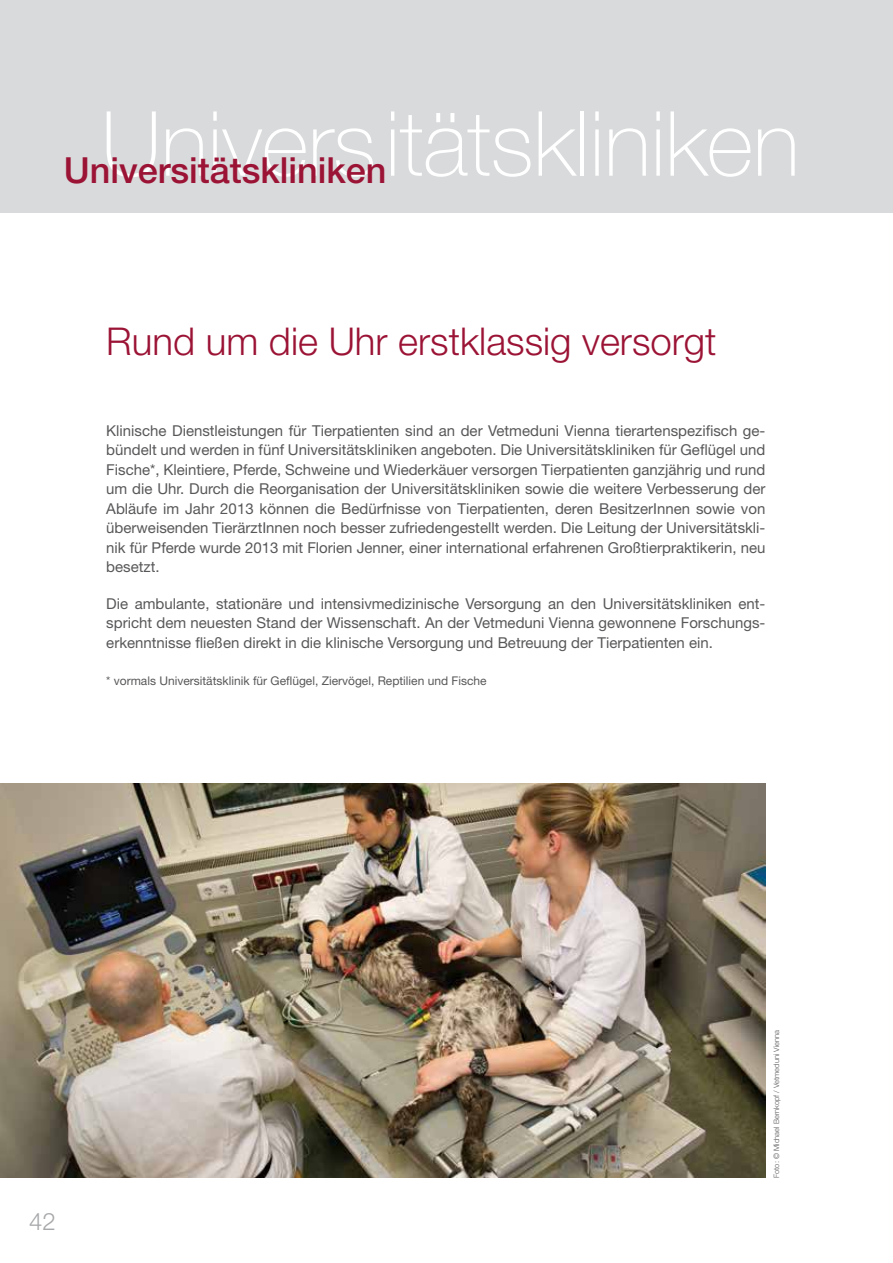
<style>
.page{position:relative;width:893px;height:1263px;background:#fff}
.page>*{position:absolute;margin:0;border:0;box-sizing:border-box;transform-origin:0 0}
.t1{font:100 90px "Helvetica Neue LT Std";letter-spacing:-.005em;color:#fff}
.t2{font:300 38.4px "Helvetica Neue LT Std";color:#9b1335}
.t3{font:500 36px "Helvetica Neue LT Std";color:#9b1335}
.t4{font:300 24px "Helvetica Neue LT Std";color:#a7a8aa}
.t5{font:15px/19.5px "Helvetica Neue LT Std";color:#58585a;text-align:justify}
.t6{font:12px "Helvetica Neue LT Std";color:#58585a}
.t7{font:300 7.5px "Helvetica Neue LT Std";color:#58585a}
</style>
<div class="page">
<div style="left:0;top:0;width:893px;height:213px;background:#d9dadb"></div>
<img style="left:0;top:784px;width:765px;height:394px">
<h1 class="t1" style="left:101px;top:92px;width:700px">Universitätskliniken</h1>
<h3 class="t3" style="left:64px;top:149px;width:324px">Universitätskliniken</h3>
<h2 class="t2" style="left:106px;top:318px;width:612px">Rund um die Uhr erstklassig versorgt</h2>
<p class="t5" style="left:106px;top:421px;width:661px">Klinische Dienstleistungen für Tierpatienten sind an der Vetmeduni Vienna tierartenspezifisch ge&shy;bündelt und werden in fünf Universitätskliniken angeboten. Die Universitätskliniken für Geflügel und Fische*, Kleintiere, Pferde, Schweine und Wiederkäuer versorgen Tierpatienten ganzjährig und rund um die Uhr. Durch die Reorganisation der Universitätskliniken sowie die weitere Verbesserung der Abläufe im Jahr 2013 können die Bedürfnisse von Tierpatienten, deren BesitzerInnen sowie von überweisenden TierärztInnen noch besser zufriedengestellt werden. Die Leitung der Universitätskli&shy;nik für Pferde wurde 2013 mit Florien Jenner, einer international erfahrenen Großtierpraktikerin, neu besetzt.</p>
<p class="t5" style="left:106px;top:594px;width:661px">Die ambulante, stationäre und intensivmedizinische Versorgung an den Universitätskliniken ent&shy;spricht dem neuesten Stand der Wissenschaft. An der Vetmeduni Vienna gewonnene Forschungs&shy;erkenntnisse fließen direkt in die klinische Versorgung und Betreuung der Tierpatienten ein.</p>
<p class="t6" style="left:106px;top:673px;width:382px">* vormals Universitätsklinik für Geflügel, Ziervögel, Reptilien und Fische</p>
<h3 class="t4" style="left:29px;top:1207px;width:28px">42</h3>
<p class="t7" style="left:772px;top:1178px;width:149px;rotate:-90deg">Foto: © Michael Bernkopf / Vetmeduni Vienna</p>
</div>
